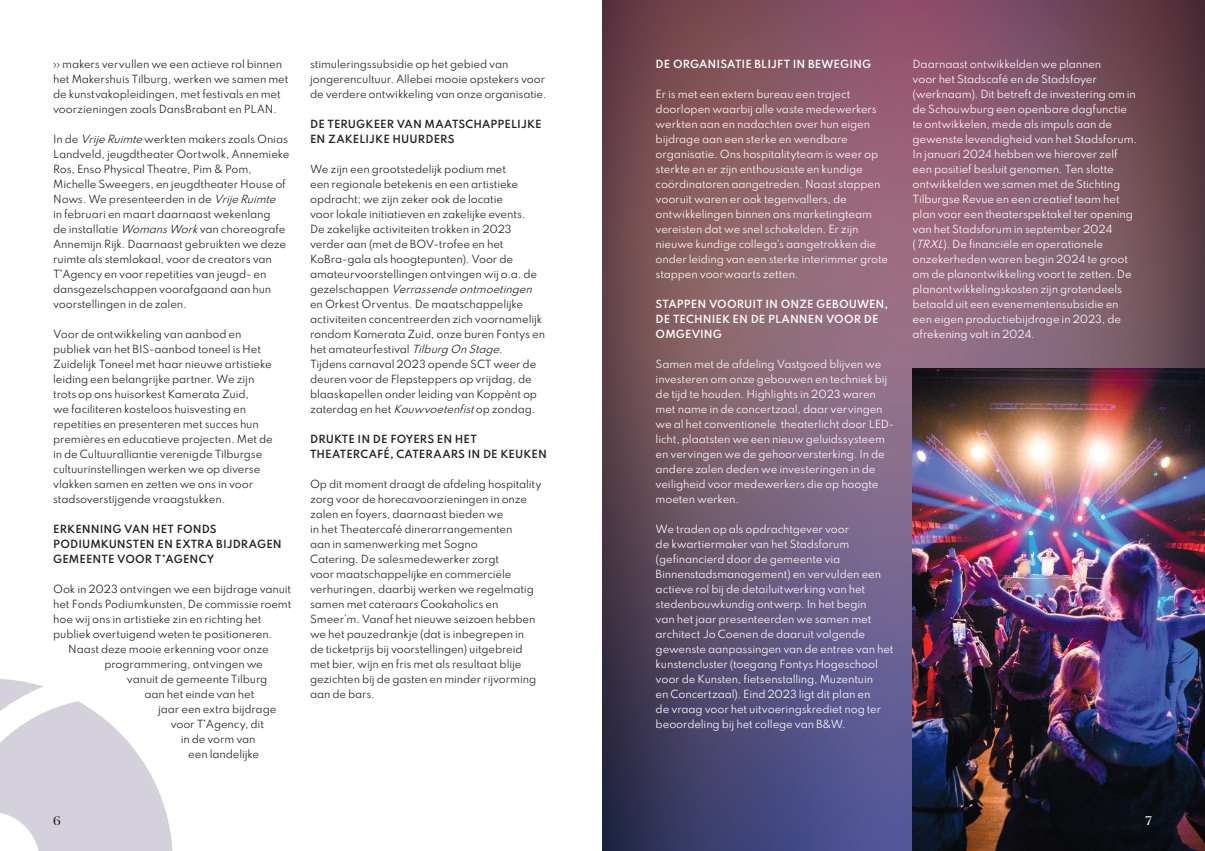
<style>
.page{position:relative;width:1205px;height:851px;background:#fff}
.page>*{position:absolute;margin:0;border:0;box-sizing:border-box;transform-origin:0 0}
.t1{font:12.5px "Manier";color:#231f20}
.t2{font:12.5px "Manier";color:#fff}
.t3{font:10px/15px "Spartan";letter-spacing:-.015em;color:#231f20}
.t4{font:10px/15px "Spartan";letter-spacing:-.015em;color:#fff}
.t5{font:600 10px/15px "Spartan";letter-spacing:.01em;color:#231f20}
.t6{font:600 10px/15px "Spartan";letter-spacing:.01em;color:#fff}
.s1{font-style:italic}
</style>
<div class="page">
<svg style="left:0;top:679px;width:173px;height:171px"></svg>
<img style="left:602px;top:0;width:603px;height:850px">
<img style="left:912px;top:369px;width:293px;height:481px">
<p class="t3" style="left:53px;top:56px;width:237px">›› makers vervullen we een actieve rol binnen het Makershuis Tilburg, werken we samen met de kunstvakopleidingen, met festivals en met voorzieningen zoals DansBrabant en PLAN.</p>
<p class="t3" style="left:53px;top:131px;width:238px">In de <span class="s1">VrijeRuimte</span>werkten makers zoals Onias Landveld, jeugdtheater Oortwolk, Annemieke Ros, Enso Physical Theatre, Pim &amp; Pom, Michelle Sweegers, en jeugdtheater House of Nows. We presenteerden in de <span class="s1">VrijeRuimte </span>in februari en maart daarnaast wekenlang<br>de installatie <span class="s1">WomansWork</span>van choreografe Annemijn Rijk. Daarnaast gebruikten we deze ruimte als stemlokaal, voor de creators van T*Agency en voor repetities van jeugd- en dansgezelschappen voorafgaand aan hun voorstellingen in de zalen.</p>
<p class="t3" style="left:53px;top:326px;width:221px">Voor de ontwikkeling van aanbod en publiek van het BIS-aanbod toneel is Het Zuidelijk Toneel met haar nieuwe artistieke leiding een belangrijke partner. We zijn trots op ons huisorkest Kamerata Zuid,<br>we faciliteren kosteloos huisvesting en repetities en presenteren met succes hun premières en educatieve projecten. Met de in de Cultuuralliantie verenigde Tilburgse cultuurinstellingen werken we op diverse vlakken samen en zetten we ons in voor stadsoverstijgende vraagstukken.</p>
<p class="t5" style="left:53px;top:521px;width:230px">ERKENNING VAN HET FONDS<br>PODIUMKUNSTEN EN EXTRA BIJDRAGEN<br>GEMEENTE VOOR T*AGENCY</p>
<p class="t3" style="left:53px;top:581px;width:240px">Ook in 2023 ontvingen we een bijdrage vanuit</p>
<p class="t3" style="left:53px;top:596px;width:240px">het Fonds Podiumkunsten, De commissie roemt</p>
<p class="t3" style="left:53px;top:611px;width:210px">hoe wij ons in artistieke zin en richting het</p>
<p class="t3" style="left:53px;top:626px;width:221px">publiek overtuigend weten te positioneren.</p>
<p class="t3" style="left:68px;top:641px;width:202px">Naast deze mooie erkenning voor onze</p>
<p class="t3" style="left:104px;top:656px;width:160px">programmering, ontvingen we</p>
<p class="t3" style="left:127px;top:671px;width:142px">vanuit de gemeente Tilburg</p>
<p class="t3" style="left:144px;top:686px;width:111px">aan het einde van het</p>
<p class="t3" style="left:158px;top:701px;width:120px">jaar een extra bijdrage</p>
<p class="t3" style="left:171px;top:716px;width:95px">voor T*Agency, dit</p>
<p class="t3" style="left:181px;top:731px;width:76px">in de vorm van</p>
<p class="t3" style="left:188px;top:746px;width:72px">een landelijke</p>
<p class="t3" style="left:310px;top:56px;width:238px">stimuleringssubsidie op het gebied van jongerencultuur. Allebei mooie opstekers voor de verdere ontwikkeling van onze organisatie.</p>
<p class="t5" style="left:310px;top:116px;width:233px">DE TERUGKEER VAN MAATSCHAPPELIJKE<br>EN ZAKELIJKE HUURDERS</p>
<p class="t3" style="left:310px;top:161px;width:236px">We zijn een grootstedelijk podium met<br>een regionale betekenis en een artistieke opdracht; we zijn zeker ook de locatie<br>voor lokale initiatieven en zakelijke events.<br>De zakelijke activiteiten trokken in 2023 verder aan (met de BOV-trofee en het KoBra-gala als hoogtepunten). Voor de amateurvoorstellingen ontvingen wij o.a. de g e z e l s c h a p p e n <span class="s1">Verrassendeontmoetingen </span>en Orkest Orventus. De maatschappelijke activiteiten concentreerden zich voornamelijk rondom Kamerata Zuid, onze buren Fontys en het amateurfestival <span class="s1">TilburgOnStage</span>.<br>Tijdens carnaval 2023 opende SCT weer de deuren voor de Flepsteppers op vrijdag, de blaaskapellen onder leiding van Koppènt op zaterdag en het <span class="s1">Kouwvoetenfist</span>op zondag.</p>
<p class="t5" style="left:310px;top:431px;width:238px">DRUKTE IN DE FOYERS EN HET<br>THEATERCAFÉ, CATERAARS IN DE KEUKEN</p>
<p class="t3" style="left:310px;top:476px;width:233px">Op dit moment draagt de afdeling hospitality zorg voor de horecavoorzieningen in onze zalen en foyers, daarnaast bieden we<br>in het Theatercafé dinerarrangementen<br>aan in samenwerking met Sogno<br>Catering. De salesmedewerker zorgt<br>voor maatschappelijke en commerciële verhuringen, daarbij werken we regelmatig samen met cateraars Cookaholics en Smeer’m. Vanaf het nieuwe seizoen hebben we het pauzedrankje (dat is inbegrepen in<br>de ticketprijs bij voorstellingen) uitgebreid met bier, wijn en fris met als resultaat blije gezichten bij de gasten en minder rijvorming aan de bars.</p>
<p class="t6" style="left:656px;top:56px;width:217px">DE ORGANISATIE BLIJFT IN BEWEGING</p>
<p class="t4" style="left:656px;top:86px;width:234px">Er is met een extern bureau een traject doorlopen waarbij alle vaste medewerkers werkten aan en nadachten over hun eigen bijdrage aan een sterke en wendbare organisatie. Ons hospitalityteam is weer op sterkte en er zijn enthousiaste en kundige coördinatoren aangetreden. Naast stappen vooruit waren er ook tegenvallers, de ontwikkelingen binnen ons marketingteam vereisten dat we snel schakelden. Er zijn nieuwe kundige collega’s aangetrokken die onder leiding van een sterke interimmer grote stappen voorwaarts zetten.</p>
<p class="t6" style="left:656px;top:296px;width:234px">STAPPEN VOORUIT IN ONZE GEBOUWEN,<br>DE TECHNIEK EN DE PLANNEN VOOR DE<br>OMGEVING</p>
<p class="t4" style="left:656px;top:356px;width:240px">Samen met de afdeling Vastgoed blijven we investeren om onze gebouwen en techniek bij de tijd te houden. Highlights in 2023 waren met name in de concertzaal, daar vervingen we al het conventionele theaterlicht door LED&shy;licht, plaatsten we een nieuw geluidssysteem en vervingen we de gehoorversterking. In de andere zalen deden we investeringen in de veiligheid voor medewerkers die op hoogte moeten werken.</p>
<p class="t4" style="left:656px;top:521px;width:239px">We traden op als opdrachtgever voor<br>de kwartiermaker van het Stadsforum (gefinancierd door de gemeente via Binnenstadsmanagement) en vervulden een actieve rol bij de detailuitwerking van het stedenbouwkundig ontwerp. In het begin<br>van het jaar presenteerden we samen met architect Jo Coenen de daaruit volgende gewenste aanpassingen van de entree van het kunstencluster (toegang Fontys Hogeschool voor de Kunsten, fietsenstalling, Muzentuin<br>en Concertzaal). Eind 2023 ligt dit plan en<br>de vraag voor het uitvoeringskrediet nog ter beoordeling bij het college van B&amp;W.</p>
<p class="t4" style="left:912px;top:56px;width:226px">Daarnaast ontwikkelden we plannen<br>voor het Stadscafé en de Stadsfoyer (werknaam). Dit betreft de investering om in de Schouwburg een openbare dagfunctie te ontwikkelen, mede als impuls aan de gewenste levendigheid van het Stadsforum.<br>In januari 2024 hebben we hierover zelf een positief besluit genomen. Ten slotte ontwikkelden we samen met de Stichting Tilburgse Revue en een creatief team het plan voor een theaterspektakel ter opening van het Stadsforum in september 2024 (<span class="s1">TRXL</span>). De financiële en operationele onzekerheden waren begin 2024 te groot om de planontwikkeling voort te zetten. De planontwikkelingskosten zijn grotendeels betaald uit een evenementensubsidie en een eigen productiebijdrage in 2023, de afrekening valt in 2024.</p>
<p class="t1" style="left:53px;top:813px;width:9px">6</p>
<p class="t2" style="left:1145px;top:813px;width:8px">7</p>
</div>
